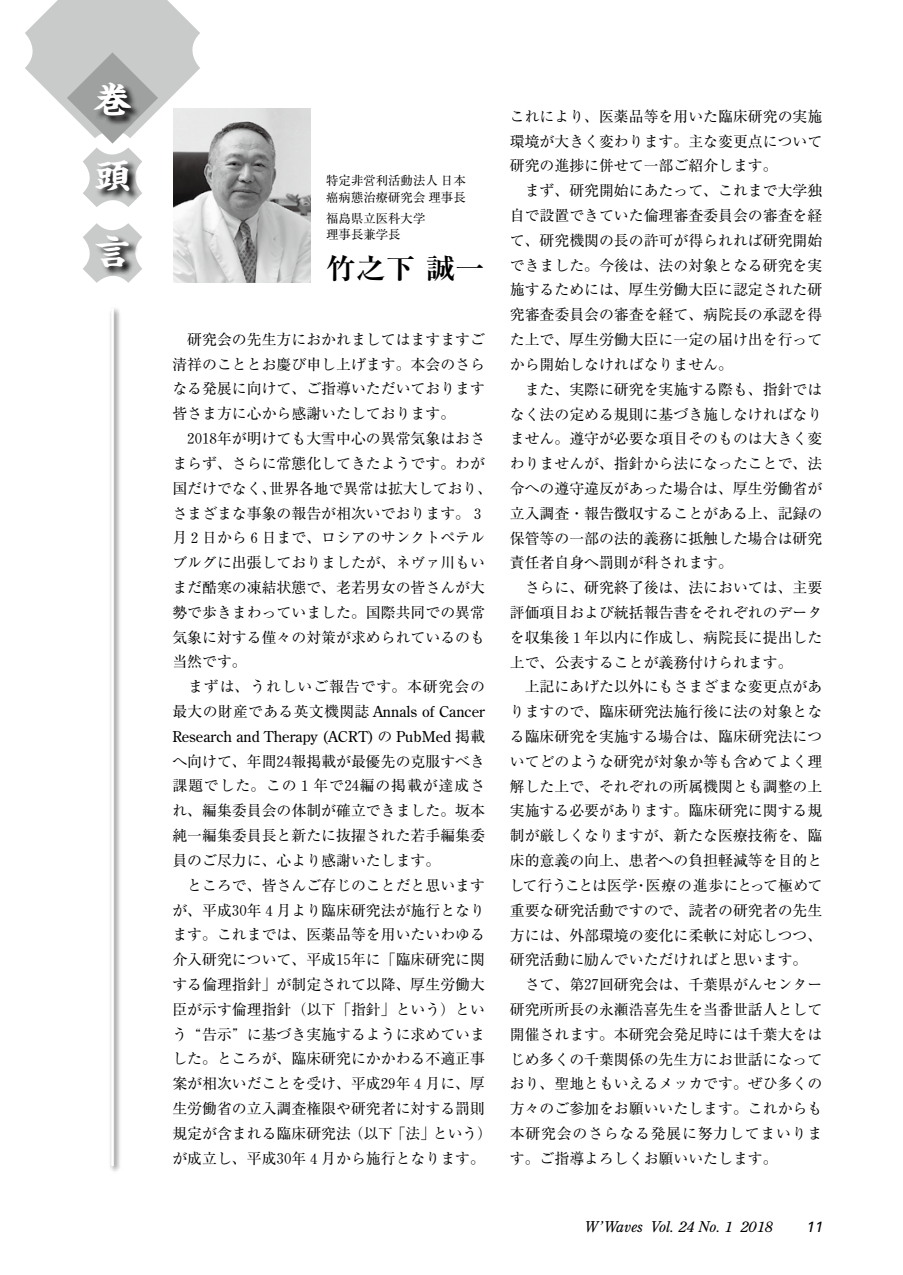
<style>
.page{position:relative;width:903px;height:1275px;background:#fff}
.page>*{position:absolute;margin:0;border:0;box-sizing:border-box;transform-origin:0 0}
.t1{font:700 35.35px/75.6px "Kaisho MCBK1 Pro De";color:#fff;text-align:justify;scale:1.05 1}
.t2{font:700 28.35px "Ryumin";color:#000;scale:1.05 1}
.t3{font:14.88px/24.8px "Ryumin";color:#000}
.t4{font:14.88px/24.8px "Century Old Style";color:#000}
.t5{font:italic 14.88px "Century Old Style";color:#000}
.t6{font:italic 14.88px "Univers";color:#000}
.t7{font:12.42px/16.1px "Ryumin";color:#000}
.s1{font-family:"Hankaku Num Rmr"}
.s2{font-family:"Ryumin"}
</style>
<div class="page">
<img style="left:174px;top:109px;width:136px;height:173px">
<div style="left:108px;top:306px;width:13px;height:868px;background:#000;opacity:.75"></div>
<hr style="left:111px;top:309px;width:3px;height:856px;background:#fff">
<svg style="left:25px;top:0;width:175px;height:144px"></svg>
<svg style="left:95px;top:82px;width:46px;height:44px;background:#6f6f6f"></svg>
<svg style="left:83px;top:148px;width:59px;height:59px;fill:#c9caca"></svg>
<svg style="left:96px;top:160px;width:44px;height:41px;background:#8a8b8b"></svg>
<svg style="left:83px;top:223px;width:59px;height:60px"></svg>
<svg style="left:96px;top:235px;width:43px;height:42px;background:#9e9f9f"></svg>
<h1 class="t1" style="left:94px;top:57px;width:37px">巻頭言</h1>
<p class="t7" style="left:326px;top:173px;width:141px">特定非営利活動法人日本癌病態治療研究会理事長</p>
<p class="t7" style="left:326px;top:210px;width:101px">福島県立医科大学理事長兼学長</p>
<h2 class="t2" style="left:326px;top:251px;width:153px">竹之下 誠一</h2>
<p class="t3" style="left:172px;top:327px;width:314px;text-align:justify">　研究会の先生方におかれましてはますますご清祥のこととお慶び申し上げます。本会のさらなる発展に向けて、ご指導いただいております皆さま方に心から感謝いたしております。</p>
<p class="t3" style="left:172px;top:426px;width:321px;text-indent:15px"><span class="s1">2018</span>年が明けても大雪中心の異常気象はおさまらず、さらに常態化してきたようです。わが国だけでなく、世界各地で異常は拡大しており、さまざまな事象の報告が相次いでおります。３月２日から６日まで、ロシアのサンクトペテルブルグに出張しておりましたが、ネヴァ川もいまだ酷寒の凍結状態で、老若男女の皆さんが大勢で歩きまわっていました。国際共同での異常気象に対する僅々の対策が求められているのも当然です。<br>　まずは、うれしいご報告です。本研究会の</p>
<p class="t4" style="left:172px;top:699px;width:314px"><span class="s2">最大の財産である英文機関誌</span> Annals of Cancer<br>Research and Therapy (ACRT) <span class="s2">の</span> PubMed <span class="s2">掲載</span></p>
<p class="t3" style="left:172px;top:748px;width:321px">へ向けて、年間<span class="s1">24</span>報掲載が最優先の克服すべき課題でした。この１年で<span class="s1">24</span>編の掲載が達成され、編集委員会の体制が確立できました。坂本純一編集委員長と新たに抜擢された若手編集委員のご尽力に、心より感謝いたします。<br>　ところで、皆さんご存じのことだと思いますが、平成<span class="s1">30</span>年４月より臨床研究法が施行となります。これまでは、医薬品等を用いたいわゆる介入研究について、平成<span class="s1">15</span>年に「臨床研究に関する倫理指針」が制定されて以降、厚生労働大臣が示す倫理指針（以下「指針」という）という“告示”に基づき実施するように求めていました。ところが、臨床研究にかかわる不適正事案が相次いだことを受け、平成<span class="s1">29</span>年４月に、厚生労働省の立入調査権限や研究者に対する罰則規定が含まれる臨床研究法（以下「法」という）が成立し、平成<span class="s1">30</span>年４月から施行となります。</p>
<p class="t3" style="left:509px;top:104px;width:315px">これにより、医薬品等を用いた臨床研究の実施環境が大きく変わります。主な変更点について研究の進捗に併せて一部ご紹介します。<br>　まず、研究開始にあたって、これまで大学独自で設置できていた倫理審査委員会の審査を経て、研究機関の長の許可が得られれば研究開始できました。今後は、法の対象となる研究を実施するためには、厚生労働大臣に認定された研究審査委員会の審査を経て、病院長の承認を得た上で、厚生労働大臣に一定の届け出を行ってから開始しなければなりません。<br>　また、実際に研究を実施する際も、指針ではなく法の定める規則に基づき施しなければなりません。遵守が必要な項目そのものは大きく変わりませんが、指針から法になったことで、法令への遵守違反があった場合は、厚生労働省が立入調査・報告徴収することがある上、記録の保管等の一部の法的義務に抵触した場合は研究責任者自身へ罰則が科されます。<br>　さらに、研究終了後は、法においては、主要評価項目および統括報告書をそれぞれのデータを収集後１年以内に作成し、病院長に提出した上で、公表することが義務付けられます。<br>　上記にあげた以外にもさまざまな変更点がありますので、臨床研究法施行後に法の対象となる臨床研究を実施する場合は、臨床研究法についてどのような研究が対象か等も含めてよく理解した上で、それぞれの所属機関とも調整の上実施する必要があります。臨床研究に関する規制が厳しくなりますが、新たな医療技術を、臨床的意義の向上、患者への負担軽減等を目的として行うことは医学・医療の進歩にとって極めて重要な研究活動ですので、読者の研究者の先生方には、外部環境の変化に柔軟に対応しつつ、研究活動に励んでいただければと思います。　さて、第<span class="s1">27</span>回研究会は、千葉県がんセンター研究所所長の永瀬浩喜先生を当番世話人として開催されます。本研究会発足時には千葉大をはじめ多くの千葉関係の先生方にお世話になっており、聖地ともいえるメッカです。ぜひ多くの方々のご参加をお願いいたします。これからも本研究会のさらなる発展に努力してまいります。ご指導よろしくお願いいたします。</p>
<p class="t5" style="left:585px;top:1218px;width:189px">W’Waves Vol. 24 No. 1 2018</p>
<p class="t6" style="left:806px;top:1218px;width:18px">11</p>
</div>
